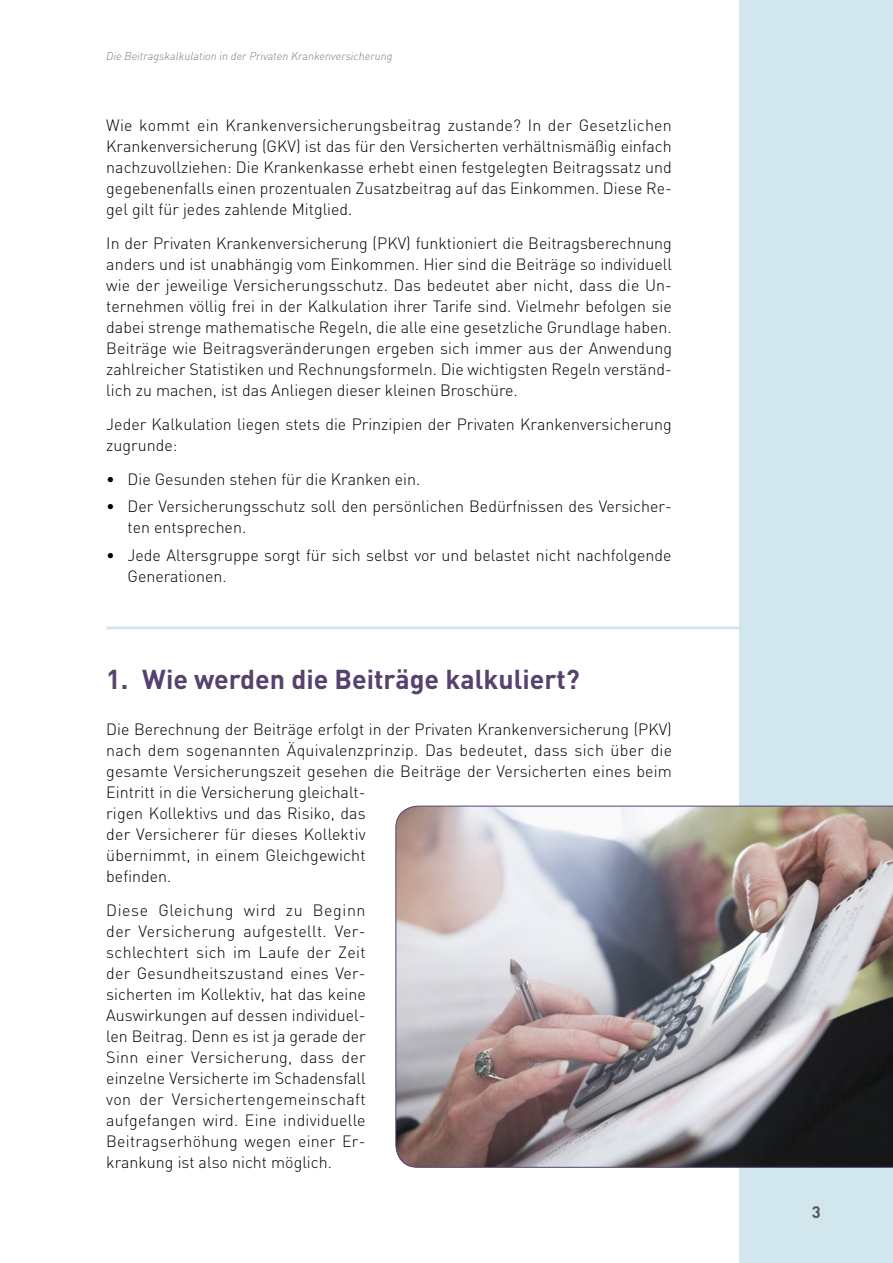
<style>
.page{position:relative;width:893px;height:1263px;background:#fff}
.page>*{position:absolute;margin:0;border:0;box-sizing:border-box;transform-origin:0 0}
.t1{font:700 27px "DINOT";color:#57426d}
.t2{font:700 16.5px "DIN";color:#565656}
.t3{font:300 16.2px/21px "DINOT";color:#000}
.t4{font:italic 300 11.25px "DIN";color:#7b7b7a}
</style>
<div class="page">
<div style="left:740px;top:0;width:153px;height:1263px;background:#d2e6ed"></div>
<hr style="left:106px;top:626px;width:634px;height:3px;background:#d2e6ed">
<img style="left:395px;top:806px;width:498px;height:362px">
<p class="t4" style="left:106px;top:49px;width:288px">Die Beitragskalkulation in der Privaten Krankenversicherung</p>
<p class="t3" style="left:106px;top:114px;width:567px;text-align:justify">Wie kommt ein Krankenversicherungsbeitrag zustande? In der Gesetzlichen Krankenversicherung (GKV) ist das für den Versicherten verhältnismäßig einfach nachzuvollziehen: Die Krankenkasse erhebt einen festgelegten Beitragssatz und gegebenenfalls einen prozentualen Zusatzbeitrag auf das Einkommen. Diese Re&shy;gel gilt für jedes zahlende Mitglied.</p>
<p class="t3" style="left:106px;top:232px;width:567px;text-align:justify">In der Privaten Krankenversicherung (PKV) funktioniert die Beitragsberechnung anders und ist unabhängig vom Einkommen. Hier sind die Beiträge so individuell wie der jeweilige Versicherungsschutz. Das bedeutet aber nicht, dass die Un&shy;ternehmen völlig frei in der Kalkulation ihrer Tarife sind. Vielmehr befolgen sie dabei strenge mathematische Regeln, die alle eine gesetzliche Grundlage haben.<br>Beiträge wie Beitragsveränderungen ergeben sich immer aus der Anwendung zahlreicher Statistiken und Rechnungsformeln. Die wichtigsten Regeln verständ&shy;lich zu machen, ist das Anliegen dieser kleinen Broschüre.</p>
<p class="t3" style="left:106px;top:413px;width:567px">Jeder Kalkulation liegen stets die Prinzipien der Privaten Krankenversicherung zugrunde:</p>
<p class="t3" style="left:106px;top:468px;width:316px">• Die Gesunden stehen für die Kranken ein.</p>
<p class="t3" style="left:128px;top:495px;width:546px;text-indent:-21px">• Der Versicherungsschutz soll den persönlichen Bedürfnissen des Versicher&shy;ten entsprechen.</p>
<p class="t3" style="left:128px;top:543px;width:545px;text-indent:-21px">• Jede Altersgruppe sorgt für sich selbst vor und belastet nicht nachfolgende<br>Generationen.</p>
<h1 class="t1" style="left:106px;top:661px;width:475px">1. Wie werden die Beiträge kalkuliert?</h1>
<p class="t3" style="left:106px;top:718px;width:567px">Die Berechnung der Beiträge erfolgt in der Privaten Krankenversicherung (PKV) nach dem sogenannten Äquivalenzprinzip. Das bedeutet, dass sich über die gesamte Versicherungszeit gesehen die Beiträge der Versicherten eines beim Eintritt in die Versicherung gleichalt-<br>rigen Kollektivs und das Risiko, das<br>der Versicherer für dieses Kollektiv<br>übernimmt, in einem Gleichgewicht<br>befinden.</p>
<p class="t3" style="left:106px;top:899px;width:261px;text-align:justify">Diese Gleichung wird zu Beginn der Versicherung aufgestellt. Ver&shy;schlechtert sich im Laufe der Zeit der Gesundheitszustand eines Ver&shy;sicherten im Kollektiv, hat das keine Auswirkungen auf dessen individuel&shy;len Beitrag. Denn es ist ja gerade der Sinn einer Versicherung, dass der einzelne Versicherte im Schadensfall von der Versichertengemeinschaft aufgefangen wird. Eine individuelle Beitragserhöhung wegen einer Er&shy;krankung ist also nicht möglich.</p>
<p class="t2" style="left:812px;top:1201px;width:10px">3</p>
</div>
